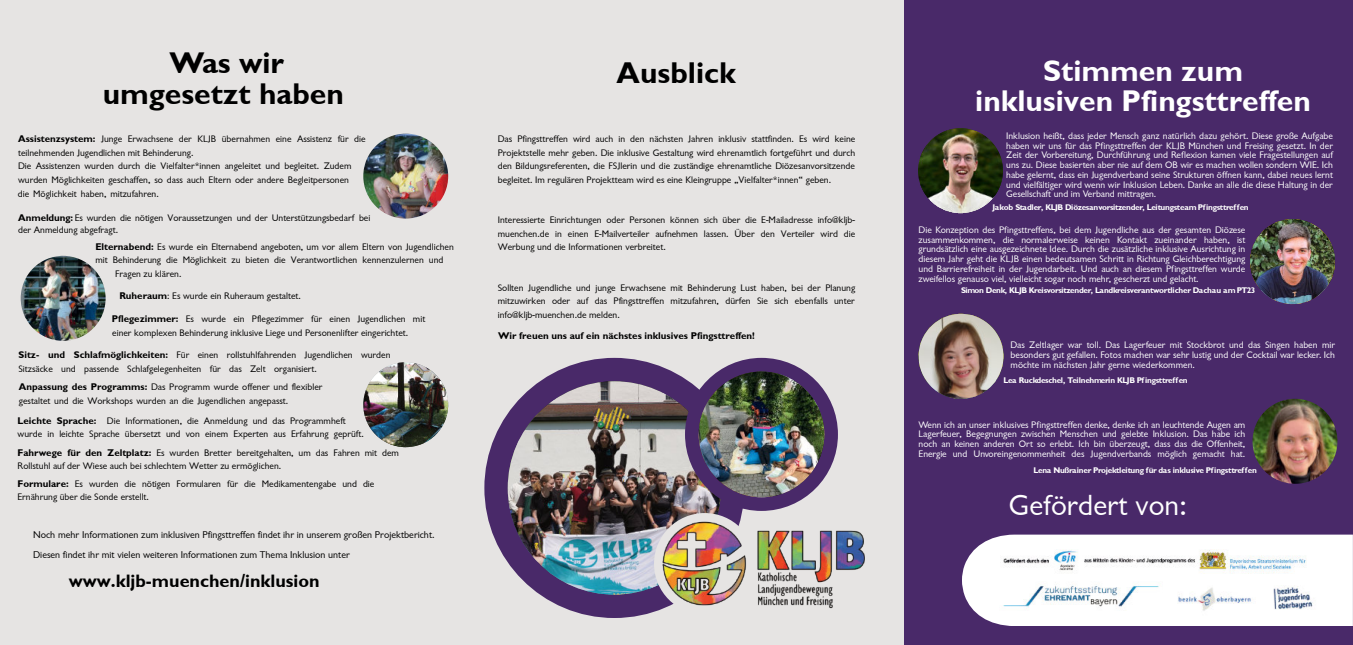
<style>
.page{position:relative;width:1353px;height:645px;background:#fff}
.page>*{position:absolute;margin:0;border:0;box-sizing:border-box;transform-origin:0 0}
.t1{font:30px/30px "Garrison Sans BOLD";color:#fff;text-align:center}
.t2{font:30px/30.8px "Garrison Sans BOLD";color:#000;text-align:center}
.t3{font:30px "Garrison Sans";color:#fff}
.t4{font:18px "Garrison Sans BOLD";color:#000}
.t5{font:10.12px/20.3px "Garrison Sans";color:#000}
.t6{font:9.75px/13.5px "Garrison Sans";color:#000}
.t7{font:9.75px/9.8px "Garrison Sans";color:#fff;text-align:justify}
.t8{font:9.75px "Garrison Sans BOLD";color:#000}
.t9{font:8.25px "Garrison Sans BOLD";letter-spacing:-.04em;color:#fff}
.s1{font-family:"Garrison Sans BOLD"}
</style>
<div class="page">
<div style="left:899px;top:0;width:453px;height:644px;background:#492969"></div>
<img style="left:920px;top:128px;width:82px;height:85px">
<img style="left:918px;top:128px;width:84px;height:85px;border-radius:50%">
<img style="left:1250px;top:219px;width:84px;height:85px;border-radius:50%">
<img style="left:1252px;top:398px;width:85px;height:85px;border-radius:50%">
<img style="left:918px;top:313px;width:85px;height:85px;border-radius:50%">
<svg style="left:962px;top:534px;width:390px;height:91px;fill:#fff"></svg>
<img style="left:999px;top:580px;width:163px;height:30px">
<img style="left:1165px;top:573px;width:169px;height:45px">
<img style="left:1000px;top:543px;width:309px;height:32px">
<div style="left:1165px;top:573px;width:42px;height:15px;background:#fff;border-radius:7px"></div>
<div style="left:453px;top:0;width:450px;height:644px;background:#e6e4e3"></div>
<div style="left:484px;top:357px;width:260px;height:260px;background:#492969;border-radius:50%"></div>
<img style="left:507px;top:381px;width:214px;height:213px;border-radius:50%">
<div style="left:685px;top:357px;width:153px;height:153px;background:#492969;border-radius:50%"></div>
<img style="left:698px;top:371px;width:126px;height:126px;border-radius:50%">
<img style="left:649px;top:487px;width:216px;height:127px">
<div style="left:1px;top:0;width:466px;height:644px;background:#e6e4e3"></div>
<img style="left:363px;top:133px;width:85px;height:85px;border-radius:50%">
<img style="left:21px;top:256px;width:85px;height:84px;border-radius:50%">
<img style="left:363px;top:362px;width:85px;height:85px;border-radius:50%">
<h1 class="t2" style="left:103px;top:50px;width:243px">Was wir umgesetzt haben</h1>
<p class="t6" style="left:18px;top:133px;width:349px"><span class="s1">Assistenzsystem:</span> Junge Erwachsene der KLJB übernahmen eine Assistenz für die teilnehmenden Jugendlichen mit Behinderung.<br>Die Assistenzen wurden durch die Vielfalter*innen angeleitet und begleitet. Zudem wurden Möglichkeiten geschaffen, so dass auch Eltern oder andere Begleitpersonen<br>die Möglichkeit haben, mitzufahren.</p>
<p class="t6" style="left:18px;top:212px;width:354px;line-height:12.6px"><span class="s1">Anmeldung:</span> Es wurden die nötigen Voraussetzungen und der Unterstützungsbedarf bei der Anmeldung abgefragt.</p>
<p class="t6" style="left:95px;top:240px;width:360px"><span class="s1">Elternabend:</span> Es wurde ein Elternabend angeboten, um vor allem Eltern von Jugendlichen</p>
<p class="t6" style="left:95px;top:254px;width:349px">mit Behinderung die Möglichkeit zu bieten die Verantwortlichen kennenzulernen und</p>
<p class="t6" style="left:115px;top:268px;width:68px">Fragen zu klären.</p>
<p class="t6" style="left:119px;top:289px;width:183px"><span class="s1">Ruheraum</span>: Es wurde ein Ruheraum gestaltet.</p>
<p class="t6" style="left:112px;top:313px;width:315px;line-height:13.9px"><span class="s1">Pflegezimmer:</span> Es wurde ein Pflegezimmer für einen Jugendlichen mit einer komplexen Behinderung inklusive Liege und Personenlifter eingerichtet.</p>
<p class="t6" style="left:18px;top:349px;width:373px"><span class="s1">Sitz- und Schlafmöglichkeiten:</span> Für einen rollstuhlfahrenden Jugendlichen wurden<br>Sitzsäcke und passende Schlafgelegenheiten für das Zelt organisiert.</p>
<p class="t6" style="left:19px;top:381px;width:305px"><span class="s1">Anpassung des Programms:</span> Das Programm wurde offener und flexibler gestaltet und die Workshops wurden an die Jugendlichen angepasst.</p>
<p class="t6" style="left:18px;top:414px;width:348px"><span class="s1">Leichte Sprache:</span> Die Informationen, die Anmeldung und das Programmheft wurde in leichte Sprache übersetzt und von einem Experten aus Erfahrung geprüft.</p>
<p class="t6" style="left:18px;top:447px;width:383px"><span class="s1">Fahrwege für den Zeltplatz:</span> Es wurden Bretter bereitgehalten, um das Fahren mit dem<br>Rollstuhl auf der Wiese auch bei schlechtem Wetter zu ermöglichen.</p>
<p class="t6" style="left:17px;top:478px;width:358px;line-height:13.1px"><span class="s1">Formulare:</span> Es wurden die nötigen Formularen für die Medikamentengabe und die<br>Ernährung über die Sonde erstellt.</p>
<p class="t5" style="left:33px;top:525px;width:403px">Noch mehr Informationen zum inklusiven Pfingsttreffen findet ihr in unserem großen Projektbericht.<br>Diesen findet ihr mit vielen weiteren Informationen zum Thema Inklusion unter</p>
<h2 class="t4" style="left:69px;top:573px;width:252px">www.kljb-muenchen/inklusion</h2>
<h1 class="t2" style="left:616px;top:60px;width:121px">Ausblick</h1>
<p class="t6" style="left:498px;top:133px;width:359px;text-align:justify">Das Pfingsttreffen wird auch in den nächsten Jahren inklusiv stattfinden. Es wird keine Projektstelle mehr geben. Die inklusive Gestaltung wird ehrenamtlich fortgeführt und durch den Bildungsreferenten, die FSJlerin und die zuständige ehrenamtliche Diözesanvorsitzende begleitet. Im regulären Projektteam wird es eine Kleingruppe „Vielfalter*innen“ geben.</p>
<p class="t6" style="left:498px;top:214px;width:359px;text-align:justify">Interessierte Einrichtungen oder Personen können sich über die E-Mailadresse info@kljb&shy;muenchen.de in einen E-Mailverteiler aufnehmen lassen. Über den Verteiler wird die Werbung und die Informationen verbreitet.</p>
<p class="t6" style="left:498px;top:282px;width:359px;text-align:justify">Sollten Jugendliche und junge Erwachsene mit Behinderung Lust haben, bei der Planung mitzuwirken oder auf das Pfingsttreffen mitzufahren, dürfen Sie sich ebenfalls unter info@kljb-muenchen.de melden.</p>
<p class="t8" style="left:498px;top:332px;width:258px">Wir freuen uns auf ein nächstes inklusives Pfingsttreffen!</p>
<h1 class="t1" style="left:975px;top:59px;width:337px">Stimmen zum inklusiven Pfingsttreffen</h1>
<p class="t7" style="left:1006px;top:132px;width:328px">Inklusion heißt, dass jeder Mensch ganz natürlich dazu gehört. Diese große Aufgabe haben wir uns für das Pfingsttreffen der KLJB München und Freising gesetzt. In der Zeit der Vorbereitung, Durchführung und Reflexion kamen viele Fragestellungen auf uns zu. Diese basierten aber nie auf dem OB wir es machen wollen sondern WIE. Ich habe gelernt, dass ein Jugendverband seine Strukturen öffnen kann, dabei neues lernt und vielfältiger wird wenn wir Inklusion Leben. Danke an alle die diese Haltung in der Gesellschaft und im Verband mittragen.</p>
<p class="t9" style="left:992px;top:204px;width:258px">Jakob Stadler, KLJB Diözesanvorsitzender, Leitungsteam Pf ingsttreffen</p>
<p class="t7" style="left:918px;top:226px;width:328px">Die Konzeption des Pfingsttreffens, bei dem Jugendliche aus der gesamten Diözese zusammenkommen, die normalerweise keinen Kontakt zueinander haben, ist grundsätzlich eine ausgezeichnete Idee. Durch die zusätzliche inklusive Ausrichtung in diesem Jahr geht die KLJB einen bedeutsamen Schritt in Richtung Gleichberechtigung und Barrierefreiheit in der Jugendarbeit. Und auch an diesem Pfingsttreffen wurde zweifellos genauso viel, vielleicht sogar noch mehr, gescherzt und gelacht.</p>
<p class="t9" style="left:961px;top:287px;width:295px">Simon Denk, KLJB Kreisvorsitzender, Landkreisverantwortlicher Dachau am PT23</p>
<p class="t7" style="left:1010px;top:341px;width:326px">Das Zeltlager war toll. Das Lagerfeuer mit Stockbrot und das Singen haben mir besonders gut gefallen. Fotos machen war sehr lustig und der Cocktail war lecker. Ich möchte im nächsten Jahr gerne wiederkommen.</p>
<p class="t9" style="left:1003px;top:377px;width:186px">Lea Ruckdeschel, Teilnehmerin KLJB Pf ingsttreffen</p>
<p class="t7" style="left:918px;top:420px;width:328px">Wenn ich an unser inklusives Pfingsttreffen denke, denke ich an leuchtende Augen am Lagerfeuer, Begegnungen zwischen Menschen und gelebte Inklusion. Das habe ich noch an keinen anderen Ort so erlebt. Ich bin überzeugt, dass das die Offenheit, Energie und Unvoreingenommenheit des Jugendverbands möglich gemacht hat.</p>
<p class="t9" style="left:1033px;top:467px;width:225px">Lena Nußrainer Projektleitung für das inklusive Pfingsttreffen</p>
<h1 class="t3" style="left:1008px;top:494px;width:179px">Gefördert von:</h1>
</div>
